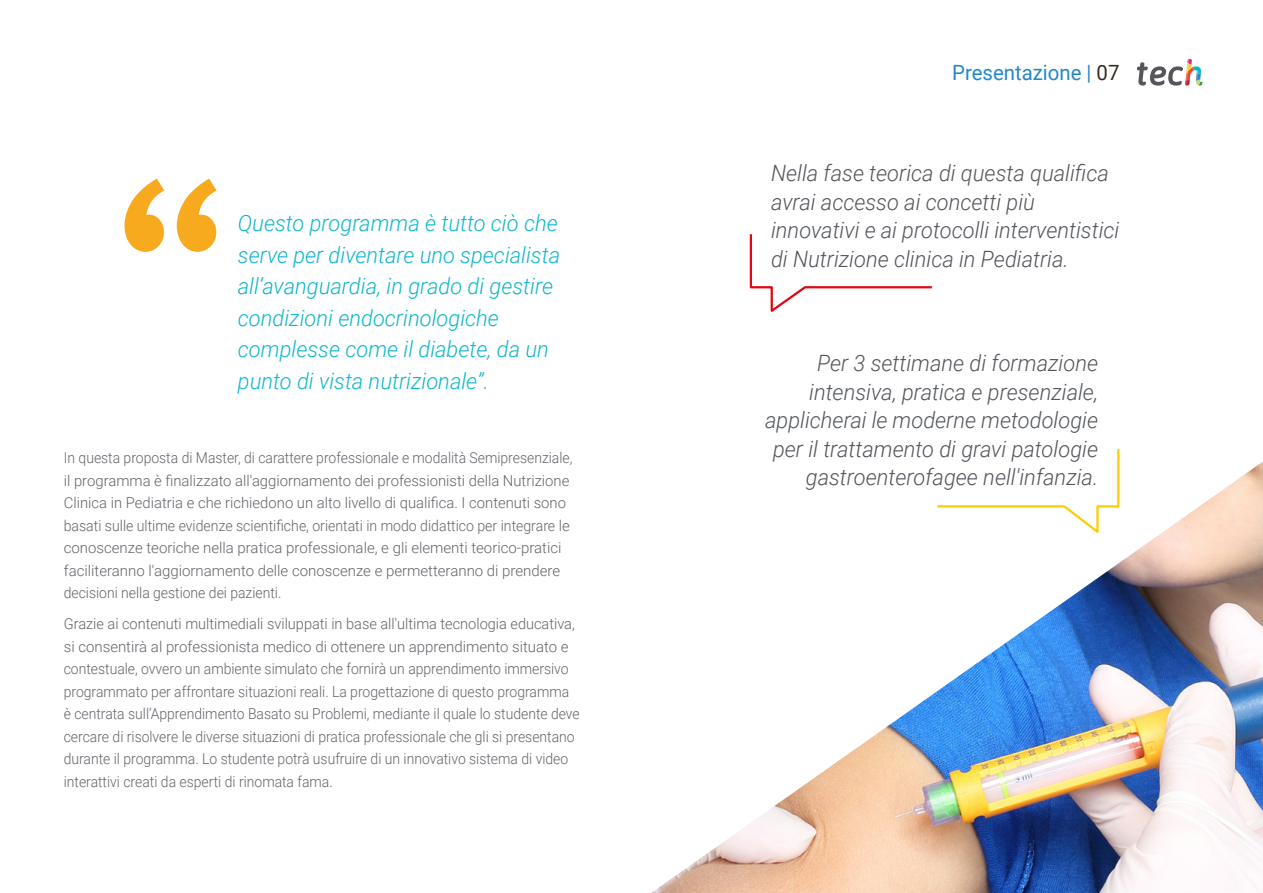
<style>
.page{position:relative;width:1263px;height:893px;background:#fff}
.page>*{position:absolute;margin:0;border:0;box-sizing:border-box;transform-origin:0 0}
.t1{font:italic 300 22.5px/28.5px "Roboto";color:#52555b}
.t2{font:italic 300 22.5px/31.5px "Roboto";color:#0fb6cf}
.t3{font:21px "Roboto";color:#2488c9}
.t4{font:300 15px/22.5px "Roboto";color:#61646a}
.t5{font:300 15px/22.5px "Roboto";color:#61646a;scale:.93 1}
.s1{color:#312e20}
</style>
<div class="page">
<svg style="left:124px;top:179px;width:93px;height:73px"></svg>
<svg style="left:1137px;top:59px;width:65px;height:27px"></svg>
<svg style="left:749px;top:234px;width:183px;height:78px"></svg>
<img style="left:651px;top:461px;width:612px;height:432px">
<h1 class="t2" style="left:238px;top:206px;width:324px">Questo programma è tutto ciò che serve per diventare uno specialista all’avanguardia, in grado di gestire condizioni endocrinologiche complesse come il diabete, da un punto di vista nutrizionale”.</h1>
<p class="t5" style="left:64px;top:446px;width:548px">In questa proposta di Master, di carattere professionale e modalità Semipresenziale, il programma è finalizzato all'aggiornamento dei professionisti della Nutrizione Clinica in Pediatria e che richiedono un alto livello di qualifica. I contenuti sono basati sulle ultime evidenze scientifiche, orientati in modo didattico per integrare le conoscenze teoriche nella pratica professionale, e gli elementi teorico-pratici faciliteranno l'aggiornamento delle conoscenze e permetteranno di prendere decisioni nella gestione dei pazienti.</p>
<p class="t4" style="left:64px;top:612px;width:517px">Grazie ai contenuti multimediali sviluppati in base all'ultima tecnologia educativa, si consentirà al professionista medico di ottenere un apprendimento situato e contestuale, ovvero un ambiente simulato che fornirà un apprendimento immersivo programmato per affrontare situazioni reali. La progettazione di questo programma è centrata sull’Apprendimento Basato su Problemi, mediante il quale lo studente deve cercare di risolvere le diverse situazioni di pratica professionale che gli si presentano durante il programma. Lo studente potrà usufruire di un innovativo sistema di video interattivi creati da esperti di rinomata fama.</p>
<h2 class="t3" style="left:952px;top:57px;width:169px">Presentazione | <span class="s1">07</span></h2>
<h1 class="t1" style="left:771px;top:158px;width:350px">Nella fase teorica di questa qualifica avrai accesso ai concetti più innovativi e ai protocolli interventistici di Nutrizione clinica in Pediatria.</h1>
<h1 class="t1" style="left:765px;top:348px;width:335px;text-align:right">Per 3 settimane di formazione intensiva, pratica e presenziale, applicherai le moderne metodologie per il trattamento di gravi patologie gastroenterofagee nell'infanzia.</h1>
</div>
